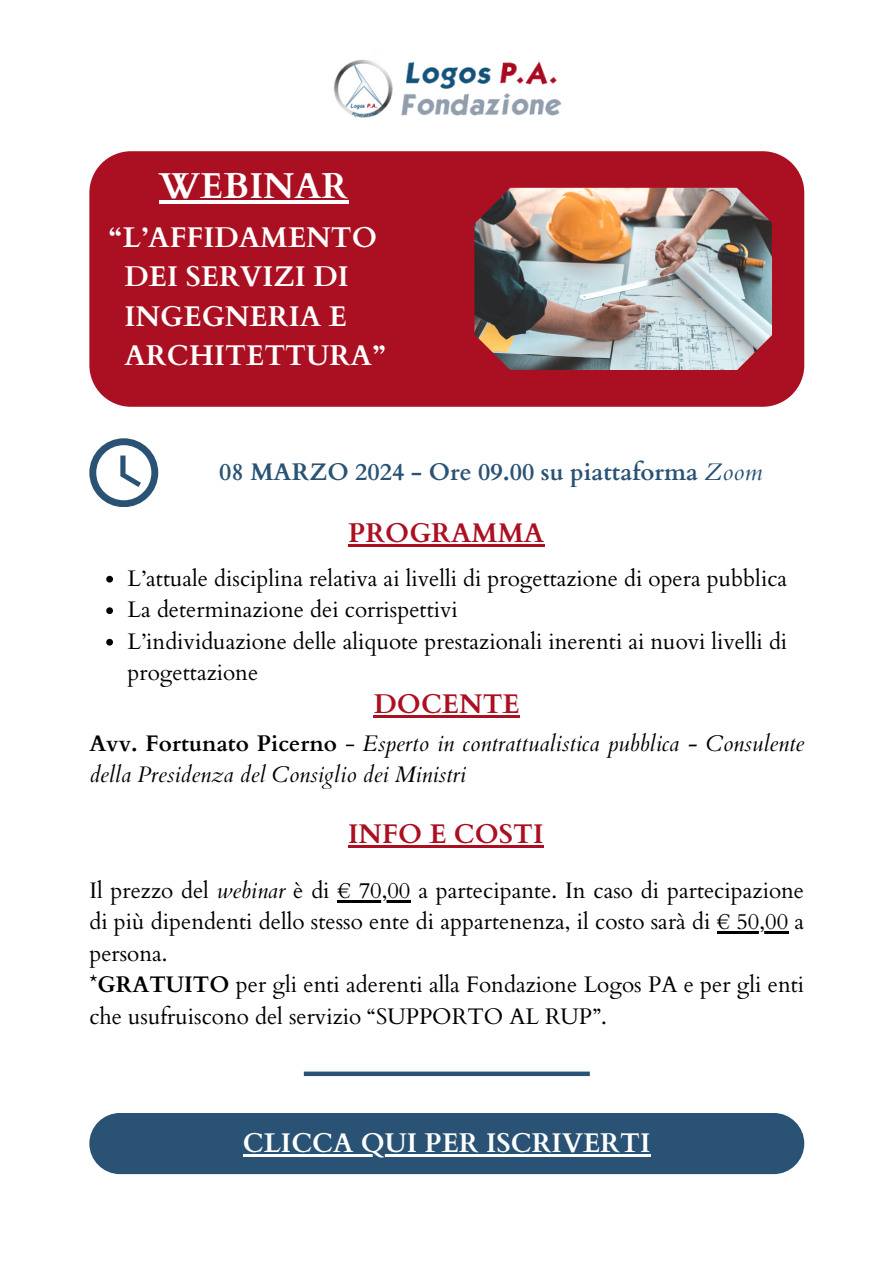
<style>
.page{position:relative;width:894px;height:1264px;background:#fff}
.page>*{position:absolute;margin:0;border:0;box-sizing:border-box;transform-origin:0 0}
.t1{font:700 36px "Cardo";color:#fff}
.t2{font:700 28.5px/39.3px "Cardo";color:#fff}
.t3{font:700 27px "Cardo";color:#ab1022}
.t4{font:700 27px "Cardo";color:#fff}
.t5{font:700 24px "Cardo";color:#295274}
.t6{font:22.5px/31.5px "Cardo";color:#000}
.t7{font:italic 22.5px/31.5px "Cardo";color:#000}
.s1{font-weight:400;font-style:italic}
.s2{font-weight:700;font-style:normal}
.s3{font-style:normal}
.s4{font-style:italic}
.s5{font-weight:700}
</style>
<div class="page">
<img style="left:333px;top:59px;width:229px;height:59px">
<div style="left:89px;top:151px;width:715px;height:256px;background:#ab1022"></div>
<img style="left:474px;top:188px;width:297px;height:182px">
<svg style="left:89px;top:438px;width:69px;height:69px"></svg>
<div style="left:304px;top:1071px;width:285px;height:5px;background:#295274"></div>
<div style="left:89px;top:1112px;width:715px;height:62px;background:#295274;border-radius:31px"></div>
<hr style="left:243px;top:1154px;width:407px;height:2px;background:#fff">
<hr style="left:348px;top:845px;width:195px;height:2px;background:#ab1022">
<hr style="left:348px;top:544px;width:196px;height:3px;background:#ab1022">
<svg style="left:106px;top:576px;width:7px;height:6px"></svg>
<svg style="left:106px;top:607px;width:7px;height:7px"></svg>
<svg style="left:106px;top:639px;width:7px;height:6px"></svg>
<hr style="left:159px;top:200px;width:189px;height:4px;background:#fff">
<hr style="left:337px;top:900px;width:73px;height:2px;background:#000">
<hr style="left:716px;top:931px;width:72px;height:2px;background:#000">
<hr style="left:374px;top:715px;width:145px;height:2px;background:#ab1022">
<p class="t1" style="left:159px;top:162px;width:191px">WEBINAR</p>
<p class="t2" style="left:124px;top:218px;width:262px;text-indent:-15px">“L’AFFIDAMENTO<br>DEI SERVIZI DI<br>INGEGNERIA E<br>ARCHITETTURA”</p>
<p class="t5" style="left:219px;top:456px;width:544px">08 MARZO 2024 - Ore 09.00 su piattaforma <span class="s1">Zoom</span></p>
<p class="t3" style="left:348px;top:515px;width:197px">PROGRAMMA</p>
<h2 class="t6" style="left:128px;top:563px;width:661px">L’attuale disciplina relativa ai livelli di progettazione di opera pubblica</h2>
<p class="t6" style="left:128px;top:594px;width:331px">La determinazione dei corrispettivi</p>
<p class="t6" style="left:128px;top:626px;width:661px">L’individuazione delle aliquote prestazionali inerenti ai nuovi livelli di progettazione</p>
<p class="t3" style="left:374px;top:686px;width:147px">DOCENTE</p>
<p class="t7" style="left:89px;top:728px;width:716px"><span class="s2">Avv. Fortunato Picerno</span> <span class="s3">-</span> Esperto in contrattualistica pubblica - Consulente della Presidenza del Consiglio dei Ministri</p>
<p class="t3" style="left:348px;top:816px;width:197px">INFO E COSTI</p>
<h2 class="t6" style="left:89px;top:875px;width:716px">Il prezzo del <span class="s4">webinar</span> è di € 70,00 a partecipante. In caso di partecipazione</h2>
<p class="t6" style="left:89px;top:906px;width:716px">di più dipendenti dello stesso ente di appartenenza, il costo sarà di € 50,00 a</p>
<h2 class="t6" style="left:89px;top:938px;width:716px">persona.<br>*<span class="s5">GRATUITO</span> per gli enti aderenti alla Fondazione Logos PA e per gli enti che usufruiscono del servizio “SUPPORTO AL RUP”.</h2>
<p class="t4" style="left:243px;top:1125px;width:409px">CLICCA QUI PER ISCRIVERTI</p>
</div>
